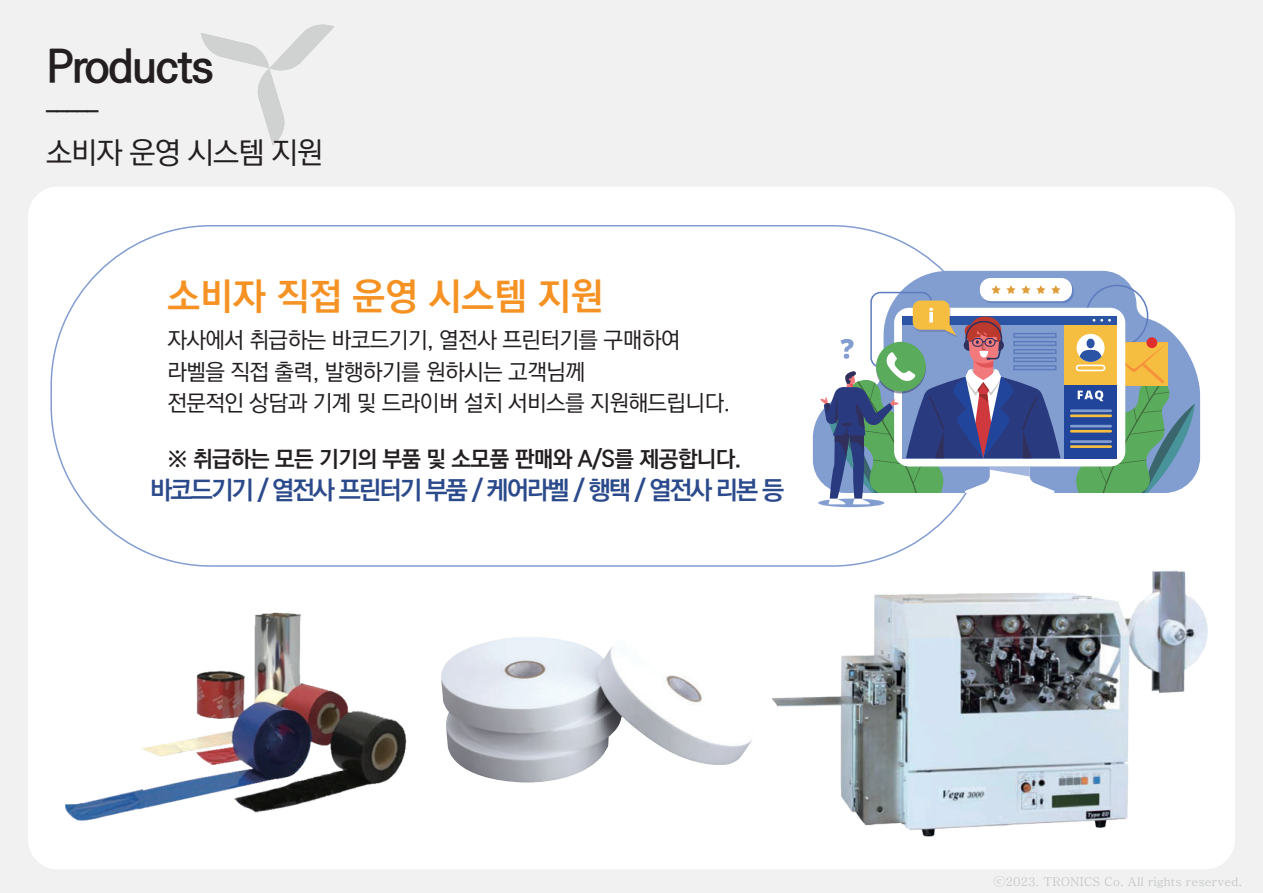
<style>
.page{position:relative;width:1263px;height:893px;background:#fff}
.page>*{position:absolute;margin:0;border:0;box-sizing:border-box;transform-origin:0 0}
.t1{font:700 45px "Ko Pub World Dotum";letter-spacing:-.03em;color:#231f20}
.t2{font:700 37.5px "Ko Pub World Dotum";color:#f59223}
.t3{font:500 30px "Ko Pub World Dotum";letter-spacing:-.03em;color:#231f20}
.t4{font:700 25.5px "Ko Pub World Dotum";letter-spacing:-.075em;color:#2b4a8b}
.t5{font:500 22.5px/31.5px "Ko Pub World Dotum";letter-spacing:-.025em;color:#231f20}
.t6{font:700 22.5px "Ko Pub World Dotum";letter-spacing:-.025em;color:#231f20}
.t7{font:500 12px "Adobe Myungjo Std";color:#bbbebe}
</style>
<div class="page">
<div style="left:0;top:0;width:1263px;height:892px;background:#f0f1f0"></div>
<svg style="left:201px;top:24px;width:133px;height:121px"></svg>
<div style="left:28px;top:187px;width:1207px;height:682px;background:#fff;border-radius:30px"></div>
<img style="left:772px;top:557px;width:436px;height:280px">
<img style="left:65px;top:790px;width:74px;height:31px">
<img style="left:139px;top:612px;width:268px;height:201px">
<img style="left:441px;top:637px;width:311px;height:146px">
<svg style="left:818px;top:499px;width:66px;height:8px"></svg>
<svg style="left:813px;top:271px;width:387px;height:222px"></svg>
<div style="left:870px;top:292px;width:62px;height:76px;border:2px solid #5d7cbe;border-radius:9px"></div>
<div style="left:1086px;top:285px;width:62px;height:62px;border:2px solid #5d7cbe;border-radius:50%"></div>
<svg style="left:894px;top:308px;width:231px;height:158px"></svg>
<div style="left:1064px;top:316px;width:53px;height:142px;background:#f5be40"></div>
<div style="left:902px;top:316px;width:215px;height:8px;background:#2c54a4"></div>
<svg style="left:1093px;top:319px;width:18px;height:3px"></svg>
<div style="left:1064px;top:385px;width:53px;height:73px;background:#22459c"></div>
<div style="left:1076px;top:334px;width:28px;height:28px;background:#fff;border-radius:50%"></div>
<div style="left:1086px;top:339px;width:9px;height:9px;background:#2c54a4;border-radius:50%"></div>
<svg style="left:1072px;top:343px;width:123px;height:150px"></svg>
<hr style="left:1070px;top:409px;width:42px;height:3px;background:#829dd0">
<hr style="left:1070px;top:414px;width:42px;height:3px;background:#f5be40">
<hr style="left:1070px;top:425px;width:42px;height:3px;background:#829dd0">
<hr style="left:1070px;top:430px;width:42px;height:3px;background:#f5be40">
<hr style="left:1070px;top:440px;width:42px;height:3px;background:#829dd0">
<hr style="left:1070px;top:445px;width:42px;height:3px;background:#f5be40">
<svg style="left:981px;top:280px;width:92px;height:23px"></svg>
<div style="left:980px;top:278px;width:92px;height:23px;background:#fff;border-radius:11px"></div>
<svg style="left:991px;top:285px;width:39px;height:9px"></svg>
<svg style="left:1036px;top:285px;width:9px;height:9px"></svg>
<svg style="left:1051px;top:285px;width:9px;height:9px"></svg>
<div style="left:1146px;top:337px;width:11px;height:11px;background:#e02e2e;border-radius:50%"></div>
<svg style="left:820px;top:301px;width:240px;height:203px"></svg>
<h1 class="t1" style="left:46px;top:45px;width:170px">Products</h1>
<p class="t6" style="left:46px;top:90px;width:54px">_____</p>
<h3 class="t3" style="left:46px;top:131px;width:278px">소비자 운영 시스템 지원</h3>
<h2 class="t2" style="left:167px;top:269px;width:437px">소비자 직접 운영 시스템 지원</h2>
<p class="t5" style="left:167px;top:325px;width:565px">자사에서 취급하는 바코드기기, 열전사 프린터기를 구매하여 라벨을 직접 출력, 발행하기를 원하시는 고객님께<br>전문적인 상담과 기계 및 드라이버 설치 서비스를 지원해드립니다.</p>
<p class="t6" style="left:167px;top:442px;width:576px">※ 취급하는 모든 기기의 부품 및 소모품 판매와 A/S를 제공합니다.</p>
<p class="t4" style="left:150px;top:471px;width:635px">바코드기기 / 열전사 프린터기 부품 / 케어라벨 / 행택 / 열전사 리본 등</p>
<p class="t7" style="left:993px;top:875px;width:250px">ⓒ2023. TRONICS Co. All rights reserved.</p>
</div>
